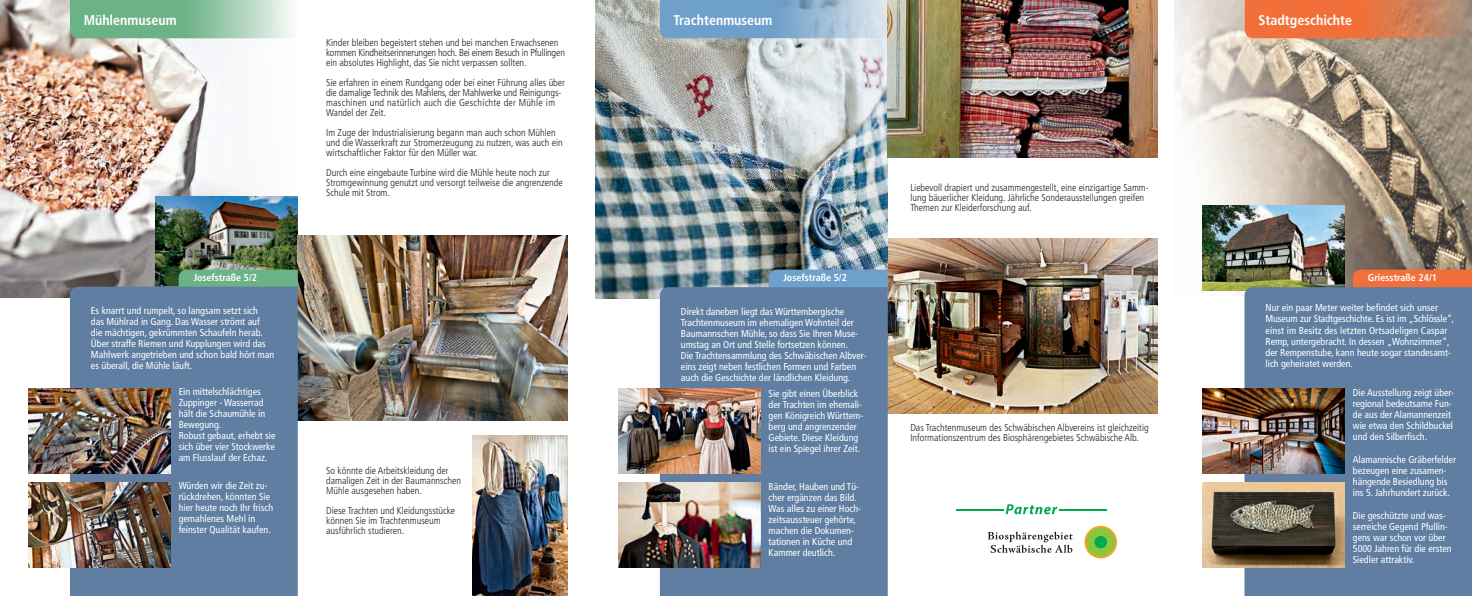
<style>
.page{position:relative;width:1472px;height:596px;background:#fff}
.page>*{position:absolute;margin:0;border:0;box-sizing:border-box;transform-origin:0 0}
.t1{font:700 condensed 14px "Frutiger";color:#fff}
.t2{font:condensed 10px/11px "Frutiger";color:#fff}
.t3{font:300 condensed 10px/10px "Frutiger";color:#231f20}
.t4{font:700 condensed 10px "Frutiger";color:#fff}
</style>
<div class="page">
<img style="left:0;top:0;width:298px;height:297px">
<img style="left:156px;top:197px;width:141px;height:88px">
<svg style="left:70px;top:0;width:228px;height:38px;background:#8dc3a2"></svg>
<img style="left:298px;top:235px;width:269px;height:185px">
<img style="left:887px;top:238px;width:270px;height:175px">
<img style="left:595px;top:0;width:292px;height:298px">
<svg style="left:660px;top:0;width:227px;height:38px;background:#89b0d1"></svg>
<img style="left:1174px;top:0;width:297px;height:295px">
<img style="left:1202px;top:205px;width:142px;height:85px">
<img style="left:472px;top:435px;width:95px;height:160px">
<svg style="left:988px;top:531px;width:84px;height:21px"></svg>
<svg style="left:1084px;top:525px;width:32px;height:33px"></svg>
<div style="left:1086px;top:527px;width:29px;height:29px;background:#8bc63e;border-radius:50%"></div>
<div style="left:1094px;top:535px;width:12px;height:13px;background:#00ab4d;border-radius:50%"></div>
<svg style="left:1005px;top:504px;width:52px;height:10px"></svg>
<hr style="left:956px;top:509px;width:47px;height:1px;background:#00ab4d">
<hr style="left:1059px;top:509px;width:47px;height:1px;background:#00ab4d">
<img style="left:887px;top:0;width:269px;height:157px">
<svg style="left:179px;top:269px;width:119px;height:17px;background:#6baf84"></svg>
<div style="left:70px;top:286px;width:228px;height:309px;background:#5f7ea2"></div>
<img style="left:28px;top:388px;width:142px;height:85px">
<img style="left:28px;top:482px;width:142px;height:85px">
<div style="left:768px;top:269px;width:119px;height:18px;background:#6fa0cb"></div>
<svg style="left:1352px;top:269px;width:119px;height:18px;background:#ec6f3b"></svg>
<div style="left:660px;top:287px;width:227px;height:308px;background:#5f7ea2"></div>
<img style="left:618px;top:482px;width:142px;height:85px">
<img style="left:618px;top:388px;width:142px;height:85px">
<div style="left:1244px;top:287px;width:227px;height:308px;background:#5f7ea2"></div>
<img style="left:1202px;top:482px;width:142px;height:85px">
<img style="left:1202px;top:388px;width:142px;height:85px">
<svg style="left:1244px;top:0;width:228px;height:38px;background:#dd784b"></svg>
<h1 class="t1" style="left:84px;top:12px;width:94px">Mühlenmuseum</h1>
<p class="t4" style="left:194px;top:272px;width:65px">Josefstraße 5/2</p>
<p class="t2" style="left:91px;top:305px;width:185px">Es knarrt und rumpelt, so langsam setzt sich<br>das Mühlrad in Gang. Das Wasser strömt auf<br>die mächtigen, gekrümmten Schaufeln herab.<br>Über straffe Riemen und Kupplungen wird das Mahlwerk angetrieben und schon bald hört man es überall, die Mühle läuft.</p>
<p class="t2" style="left:179px;top:386px;width:98px">Ein mittelschlächtiges<br>Zuppinger - Wasserrad hält die Schaumühle in<br>Bewegung.<br>Robust gebaut, erhebt sie sich über vier Stockwerke am Flusslauf der Echaz.</p>
<p class="t2" style="left:179px;top:480px;width:96px">Würden wir die Zeit zu&shy;rückdrehen, könnten Sie hier heute noch Ihr frisch gemahlenes Mehl in feinster Qualität kaufen.</p>
<p class="t3" style="left:326px;top:37px;width:240px">Kinder bleiben begeistert stehen und bei manchen Erwachsenen kommen Kindheitserinnerungen hoch. Bei einem Besuch in Pfullingen ein absolutes Highlight, das Sie nicht verpassen sollten.</p>
<p class="t3" style="left:326px;top:77px;width:240px">Sie erfahren in einem Rundgang oder bei einer Führung alles über die damalige Technik des Mahlens, der Mahlwerke und Reinigungs&shy;maschinen und natürlich auch die Geschichte der Mühle im Wandel der Zeit.</p>
<p class="t3" style="left:326px;top:127px;width:238px">Im Zuge der Industrialisierung begann man auch schon Mühlen und die Wasserkraft zur Stromerzeugung zu nutzen, was auch ein wirtschaftlicher Faktor für den Müller war.</p>
<p class="t3" style="left:326px;top:167px;width:238px">Durch eine eingebaute Turbine wird die Mühle heute noch zur<br>Stromgewinnung genutzt und versorgt teilweise die angrenzende<br>Schule mit Strom.</p>
<p class="t3" style="left:326px;top:465px;width:136px">So könnte die Arbeitskleidung der damaligen Zeit in der Baumannschen<br>Mühle ausgesehen haben.</p>
<p class="t3" style="left:326px;top:505px;width:130px">Diese Trachten und Kleidungsstücke können Sie im Trachtenmuseum ausführlich studieren.</p>
<h1 class="t1" style="left:673px;top:12px;width:100px">Trachtenmuseum</h1>
<h1 class="t1" style="left:1258px;top:12px;width:95px">Stadtgeschichte</h1>
<p class="t3" style="left:910px;top:182px;width:240px">Liebevoll drapiert und zusammengestellt, eine einzigartige Samm&shy;lung bäuerlicher Kleidung. Jährliche Sonderausstellungen greifen<br>Themen zur Kleiderforschung auf.</p>
<p class="t4" style="left:783px;top:272px;width:65px">Josefstraße 5/2</p>
<p class="t4" style="left:1367px;top:272px;width:71px">Griesstraße 24/1</p>
<p class="t2" style="left:681px;top:305px;width:187px">Direkt daneben liegt das Württembergische Trachtenmuseum im ehemaligen Wohnteil der Baumannschen Mühle, so dass Sie Ihren Muse&shy;umstag an Ort und Stelle fortsetzen können.<br>Die Trachtensammlung des Schwäbischen Albver&shy;eins zeigt neben festlichen Formen und Farben auch die Geschichte der ländlichen Kleidung.</p>
<p class="t2" style="left:768px;top:387px;width:96px">Sie gibt einen Überblick der Trachten im ehemali&shy;gen Königreich Württem&shy;berg und angrenzender<br>Gebiete. Diese Kleidung ist ein Spiegel ihrer Zeit.</p>
<p class="t2" style="left:768px;top:480px;width:94px">Bänder, Hauben und Tü&shy;cher ergänzen das Bild.<br>Was alles zu einer Hoch&shy;zeitsaussteuer gehörte, machen die Dokumen&shy;tationen in Küche und<br>Kammer deutlich.</p>
<p class="t2" style="left:1265px;top:302px;width:190px">Nur ein paar Meter weiter befindet sich unser Museum zur Stadtgeschichte. Es ist im „Schlössle“, einst im Besitz des letzten Ortsadeligen Caspar Remp, untergebracht. In dessen „Wohnzimmer“, der Rempenstube, kann heute sogar standesamt&shy;lich geheiratet werden.</p>
<p class="t2" style="left:1352px;top:386px;width:103px">Die Ausstellung zeigt über&shy;regional bedeutsame Fun&shy;de aus der Alamannenzeit wie etwa den Schildbuckel und den Silberfisch.</p>
<p class="t2" style="left:1352px;top:453px;width:105px">Alamannische Gräberfelder bezeugen eine zusamen&shy;hängende Besiedlung bis ins 5. Jahrhundert zurück.</p>
<p class="t2" style="left:1352px;top:509px;width:100px">Die geschützte und was&shy;serreiche Gegend Pfullin&shy;gens war schon vor über<br>5000 Jahren für die ersten<br>Siedler attraktiv.</p>
<p class="t3" style="left:910px;top:422px;width:240px">Das Trachtenmuseum des Schwäbischen Albvereins ist gleichzeitig<br>Informationszentrum des Biosphärengebietes Schwäbische Alb.</p>
</div>
